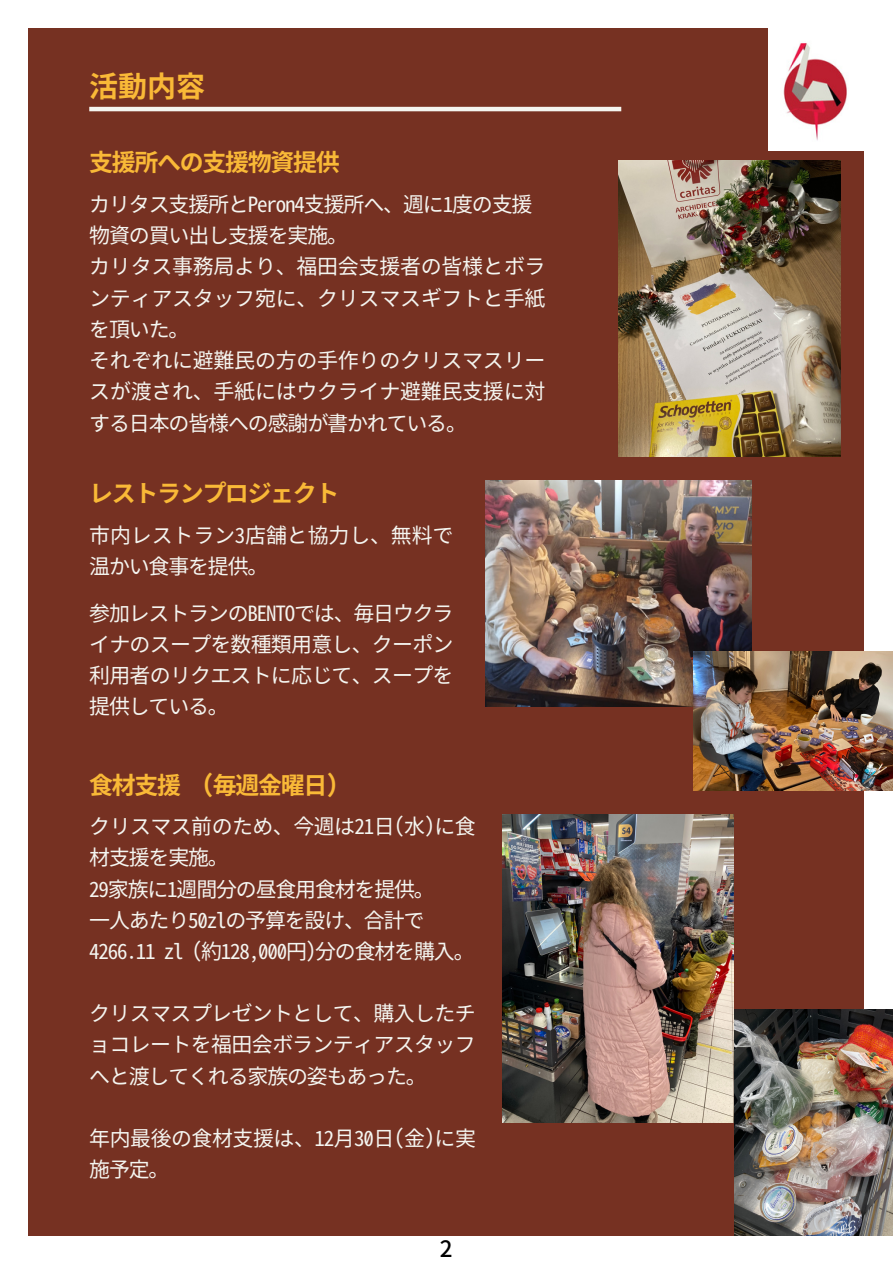
<style>
.page{position:relative;width:893px;height:1264px;background:#fff}
.page>*{position:absolute;margin:0;border:0;box-sizing:border-box;transform-origin:0 0}
.t1{font:28.95px "Gen Ei Gothic M B";color:#f9b937}
.t2{font:24px "Gen Ei Gothic M B";letter-spacing:-.055em;color:#f9b937}
.t3{font:23.85px "Gen Ei Gothic M B";letter-spacing:-.055em;color:#f9b937}
.t4{font:500 22.5px "Noto Sans JP";color:#000}
.t5{font:21px/31.2px "Gen Ei Gothic M R";letter-spacing:-.015em;color:#f4f5f0}
.t6{font:21px/31.2px "Gen Ei Gothic M R";letter-spacing:-.035em;color:#f4f5f0;text-align:justify}
.t7{font:21px/31.2px "Gen Ei Gothic M R";letter-spacing:-.055em;color:#f4f5f0}
.t8{font:21px/31.2px "Gen Ei Gothic M R";letter-spacing:-.005em;color:#f4f5f0}
</style>
<div class="page">
<div style="left:28px;top:29px;width:835px;height:1206px;background:#763122"></div>
<img style="left:768px;top:29px;width:95px;height:121px">
<hr style="left:89px;top:107px;width:532px;height:4px;background:#f4f5f0">
<img style="left:618px;top:161px;width:222px;height:295px">
<img style="left:485px;top:481px;width:266px;height:226px">
<img style="left:503px;top:814px;width:230px;height:308px">
<img style="left:734px;top:1009px;width:158px;height:226px">
<img style="left:693px;top:652px;width:199px;height:138px">
<h1 class="t1" style="left:89px;top:68px;width:118px">活動内容</h1>
<p class="t2" style="left:89px;top:147px;width:252px">支援所への支援物資提供</p>
<p class="t5" style="left:89px;top:190px;width:457px">カリタス支援所とPeron4支援所へ、週に1度の支援物資の買い出し支援を実施。<br>カリタス事務局より、福田会支援者の皆様とボランティアスタッフ宛に、クリスマスギフトと手紙を頂いた。<br>それぞれに避難民の方の手作りのクリスマスリースが渡され、手紙にはウクライナ避難民支援に対する日本の皆様への感謝が書かれている。</p>
<p class="t3" style="left:89px;top:478px;width:251px">レストランプロジェクト</p>
<p class="t8" style="left:89px;top:520px;width:366px">市内レストラン3店舗と協力し、無料で温かい食事を提供。</p>
<p class="t6" style="left:89px;top:598px;width:366px">参加レストランのBENTOでは、毎日ウクライナのスープを数種類用意し、クーポン利用者のリクエストに応じて、スープを提供している。</p>
<p class="t3" style="left:89px;top:769px;width:250px">食材支援 (毎週金曜日)</p>
<p class="t7" style="left:89px;top:812px;width:388px">クリスマス前のため、今週は21日(水)に食材支援を実施。<br>29家族に1週間分の昼食用食材を提供。<br>一人あたり50zlの予算を設け、合計で<br>4266.11 zl (約128,000円)分の食材を購入。</p>
<p class="t6" style="left:89px;top:999px;width:388px">クリスマスプレゼントとして、購入したチョコレートを福田会ボランティアスタッフへと渡してくれる家族の姿もあった。</p>
<p class="t6" style="left:89px;top:1123px;width:388px">年内最後の食材支援は、12月30日(金)に実施予定。</p>
<p class="t4" style="left:440px;top:1230px;width:14px">2</p>
</div>
